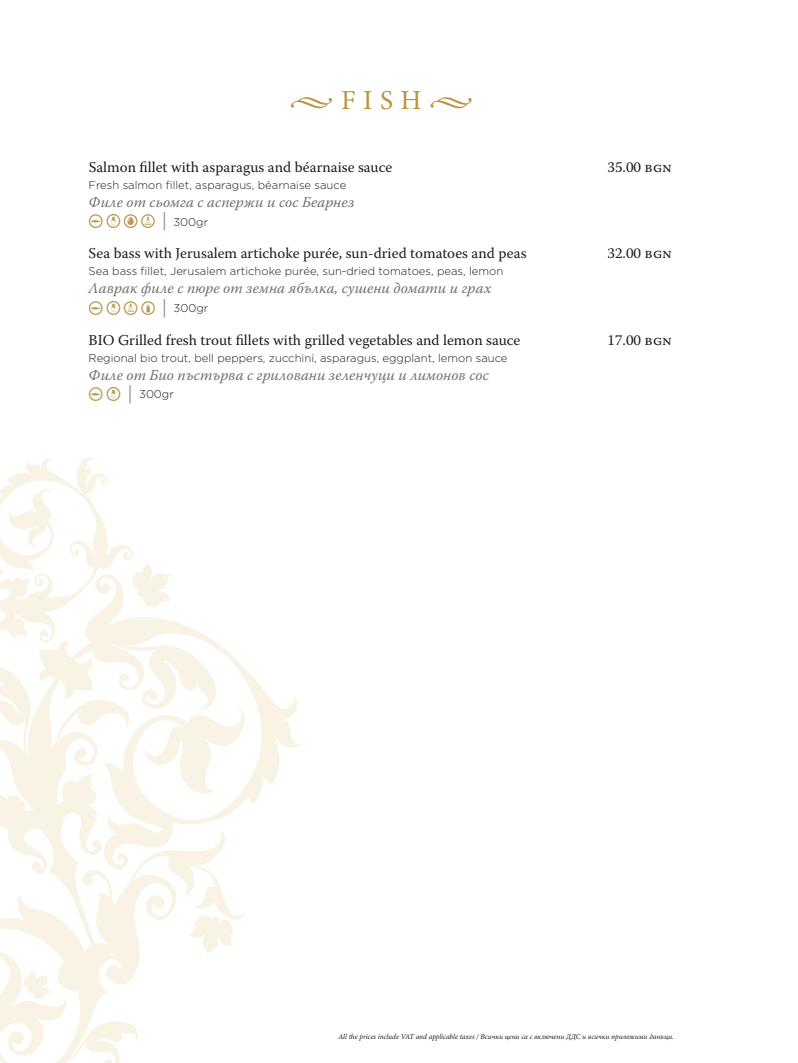
<style>
.page{position:relative;width:798px;height:1063px;background:#fff}
.page>*{position:absolute;margin:0;border:0;box-sizing:border-box;transform-origin:0 0}
.t1{font:27.5px "Minion Pro";color:#bd913f}
.t2{font:20px "Allergens";color:#b69954}
.t3{font:15px "Warnock Pro";color:#1d1d1b}
.t4{font:italic 15px "Warnock Pro";color:#70706f}
.t5{font:300 11.25px "Gotham Pro";color:#1d1d1b}
.t6{font:italic 7.5px "Minion Pro";letter-spacing:-.01em;color:#1d1d1b}
.s1{font-family:"Gotham";color:#9d9d9d}
.s2{font-family:"Gotham Pro";font-weight:300;font-size:11.25px;color:#1d1d1b}
</style>
<div class="page">
<svg style="left:0;top:457px;width:301px;height:606px"></svg>
<h1 class="t1" style="left:289px;top:81px;width:185px">•FISH•</h1>
<p class="t3" style="left:89px;top:158px;width:305px">Salmon fillet with asparagus and béarnaise sauce</p>
<p class="t3" style="left:607px;top:158px;width:66px">35.00 bgn</p>
<p class="t5" style="left:89px;top:179px;width:259px">Fresh salmon fillet, asparagus, béarnaise sauce</p>
<p class="t4" style="left:89px;top:193px;width:267px">Филе от сьомга с аспержи и сос Беарнез</p>
<h2 class="t2" style="left:89px;top:214px;width:121px">FISH MILK EGGS SULPHITES <span class="s1">|</span> <span class="s2">300gr</span></h2>
<p class="t3" style="left:89px;top:245px;width:439px">Sea bass with Jerusalem artichoke purée, sun-dried tomatoes and peas</p>
<p class="t3" style="left:607px;top:245px;width:66px">32.00 bgn</p>
<p class="t5" style="left:89px;top:265px;width:416px">Sea bass fillet, Jerusalem artichoke purée, sun-dried tomatoes, peas, lemon</p>
<p class="t4" style="left:89px;top:279px;width:404px">Лаврак филе с пюре от земна ябълка, сушени домати и грах</p>
<h2 class="t2" style="left:89px;top:300px;width:121px">FISH MILK SULPHITES MUSTARD <span class="s1">|</span> <span class="s2">300gr</span></h2>
<p class="t3" style="left:89px;top:331px;width:433px">BIO Grilled fresh trout fillets with grilled vegetables and lemon sauce</p>
<p class="t3" style="left:607px;top:331px;width:66px">17.00 bgn</p>
<p class="t5" style="left:89px;top:352px;width:420px">Regional bio trout, bell peppers, zucchini, asparagus, eggplant, lemon sauce</p>
<p class="t4" style="left:89px;top:366px;width:401px">Филе от Био пъстърва с гриловани зеленчуци и лимонов сос</p>
<h2 class="t2" style="left:89px;top:387px;width:87px">FISH MILK <span class="s1">|</span> <span class="s2">300gr</span></h2>
<p class="t6" style="left:338px;top:1031px;width:337px">All the prices include VAT and applicable taxes / Всички цени са с включени ДДС и всички приложими данъци.</p>
</div>
